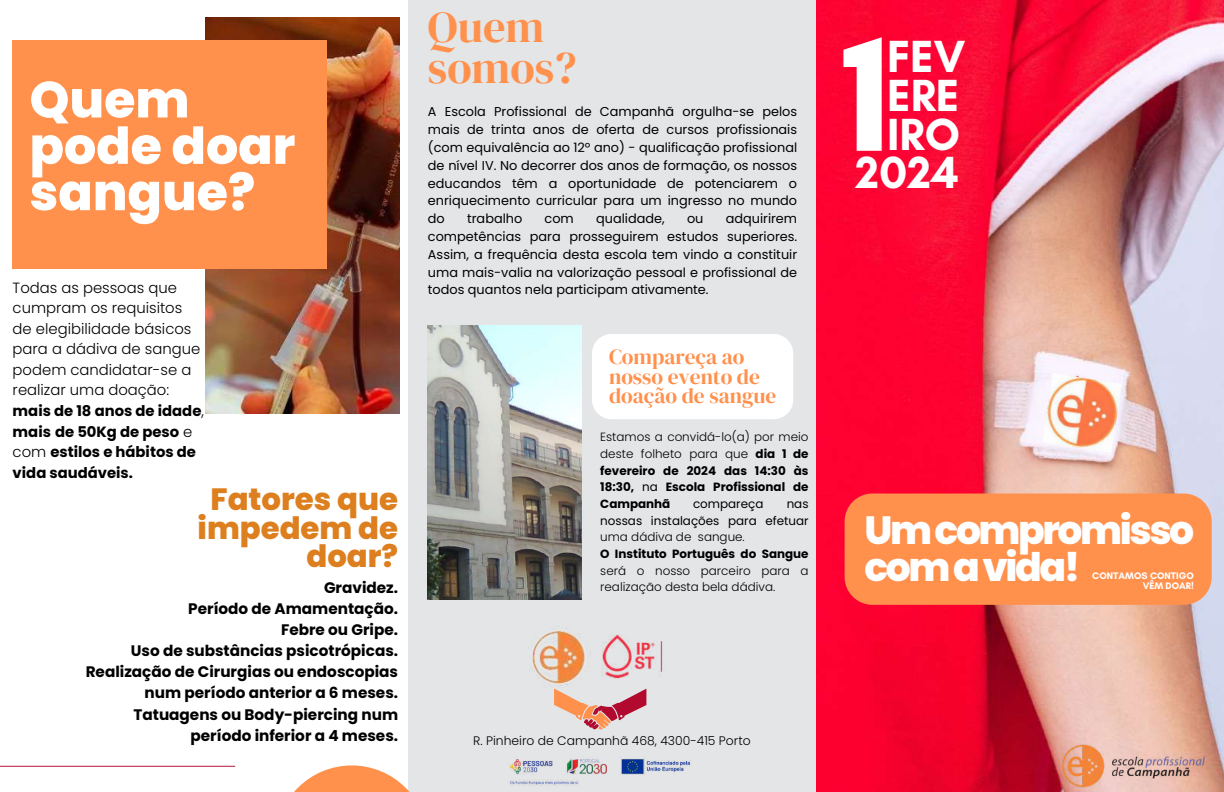
<style>
.page{position:relative;width:1224px;height:792px;background:#fff}
.page>*{position:absolute;margin:0;border:0;box-sizing:border-box;transform-origin:0 0}
.t1{font:700 166.9px "Glacial Indifference";color:#fff}
.t2{font:800 50.7px/46.4px "Poppins";color:#fff}
.t3{font:700 45.9px/39.5px "Glacial Indifference";color:#fff}
.t4{font:44.5px/40.7px "DM Serif Display";color:#ff914d}
.t5{font:800 39.3px/36.6px "Poppins";letter-spacing:-.06em;color:#fff}
.t6{font:800 30.8px/28.5px "Poppins";color:#dd7f1e;text-align:right}
.t7{font:21.3px/19.5px "DM Serif Display";color:#ff914d}
.t8{font:700 15.2px/21.1px "Poppins";color:#000;text-align:right}
.t9{font:300 14.8px/20.6px "Poppins";color:#000}
.t10{font:12.9px/17.8px "Poppins";color:#000;text-align:justify}
.t11{font:300 12.4px "Poppins";color:#000}
.t12{font:700 11.9px/16.6px "Poppins";color:#000;text-align:justify}
.t13{font:300 11.9px/16.6px "Poppins";color:#000}
.t14{font:11.9px/16.6px "Poppins";color:#000;text-align:right}
.t15{font:700 9.7px/9.6px "Glacial Indifference";color:#fff;text-align:right}
.s1{font-weight:700}
.s2{font-weight:300}
.s3{font-weight:400}
</style>
<div class="page">
<img style="left:816px;top:0;width:408px;height:792px">
<img style="left:1042px;top:373px;width:80px;height:80px">
<img style="left:1032px;top:704px;width:192px;height:88px">
<div style="left:408px;top:0;width:408px;height:792px;background:#e4e5e7"></div>
<img style="left:428px;top:325px;width:154px;height:275px">
<img style="left:528px;top:631px;width:57px;height:56px">
<svg style="left:554px;top:688px;width:92px;height:42px"></svg>
<img style="left:602px;top:634px;width:61px;height:45px">
<img style="left:510px;top:759px;width:180px;height:26px">
<div style="left:845px;top:494px;width:367px;height:111px;background:#ff914d;border-radius:28px"></div>
<div style="left:592px;top:334px;width:201px;height:85px;background:#fff"></div>
<img style="left:205px;top:18px;width:194px;height:396px">
<svg style="left:294px;top:765px;width:116px;height:27px;fill:#ff914d"></svg>
<div style="left:13px;top:40px;width:314px;height:228px;background:#ff914d"></div>
<hr style="left:0;top:766px;width:235px;height:1px;background:#b61639">
<h2 class="t2" style="left:30px;top:77px;width:267px">Quem pode doar sangue?</h2>
<p class="t9" style="left:13px;top:277px;width:193px">Todas as pessoas que cumpram os requisitos de elegibilidade básicos para a dádiva de sangue podem candidatar-se a realizar uma doação: <span class="s1">mais de 18 anos de idade</span>, <span class="s1">mais de 50Kg de peso</span> e com <span class="s1">estilos e hábitos de vida saudáveis.</span></p>
<h3 class="t6" style="left:198px;top:485px;width:202px">Fatores que impedem de doar?</h3>
<p class="t8" style="left:86px;top:577px;width:314px">Gravidez.<br>Período de Amamentação.<br>Febre ou Gripe.<br>Uso de substâncias psicotrópicas.<br>Realização de Cirurgias ou endoscopias num período anterior a 6 meses.<br>Tatuagens ou Body-piercing num período inferior a 4 meses.</p>
<h3 class="t4" style="left:428px;top:6px;width:150px">Quem somos?</h3>
<p class="t10" style="left:428px;top:103px;width:371px">A Escola Profissional de Campanhã orgulha-se pelos mais de trinta anos de oferta de cursos profissionais (com equivalência ao 12º ano) - qualificação profissional de nível IV. No decorrer dos anos de formação, os nossos educandos têm a oportunidade de potenciarem o enriquecimento curricular para um ingresso no mundo do</p>
<p class="t10" style="left:428px;top:210px;width:371px;text-indent:298px">adquirirem competências para prosseguirem estudos superiores.<br>Assim, a frequência desta escola tem vindo a constituir uma mais-valia na valorização pessoal e profissional de todos quantos nela participam ativamente.</p>
<p class="t10" style="left:467px;top:210px;width:57px">trabalho</p>
<p class="t10" style="left:545px;top:210px;width:31px">com</p>
<p class="t10" style="left:596px;top:210px;width:70px">qualidade,</p>
<p class="t10" style="left:687px;top:210px;width:18px">ou</p>
<h3 class="t7" style="left:609px;top:347px;width:169px">Compareça ao nosso evento de doação de sangue</h3>
<p class="t12" style="left:600px;top:429px;width:210px"><span class="s2">Estamos a convidá-lo(a) por meio deste folheto para que</span> dia 1 de fevereiro de 2024 das 14:30 às 18:30, <span class="s3">na</span> Escola Profissional de Campanhã</p>
<p class="t14" style="left:600px;top:496px;width:210px">nas<br>nossas instalações para efetuar</p>
<p class="t13" style="left:600px;top:529px;width:146px">uma dádiva de sangue.</p>
<p class="t12" style="left:600px;top:546px;width:210px">O Instituto Português do Sangue</p>
<p class="t13" style="left:600px;top:562px;width:210px">será o nosso parceiro para a realização desta bela dádiva.</p>
<p class="t14" style="left:693px;top:496px;width:72px">compareça</p>
<p class="t11" style="left:473px;top:732px;width:279px">R. Pinheiro de Campanhã 468, 4300-415 Porto</p>
<h1 class="t1" style="left:842px;top:-8px;width:51px">1</h1>
<h3 class="t3" style="left:887px;top:36px;width:80px">FEV<br>ERE</h3>
<h3 class="t3" style="left:855px;top:116px;width:106px;line-height:37.4px;text-align:right">IRO<br>2024</h3>
<h3 class="t5" style="left:864px;top:512px;width:331px">Umcompromisso comavida!</h3>
<p class="t15" style="left:1092px;top:571px;width:103px">CONTAMOS CONTIGO<br>VÊM DOAR!</p>
</div>
